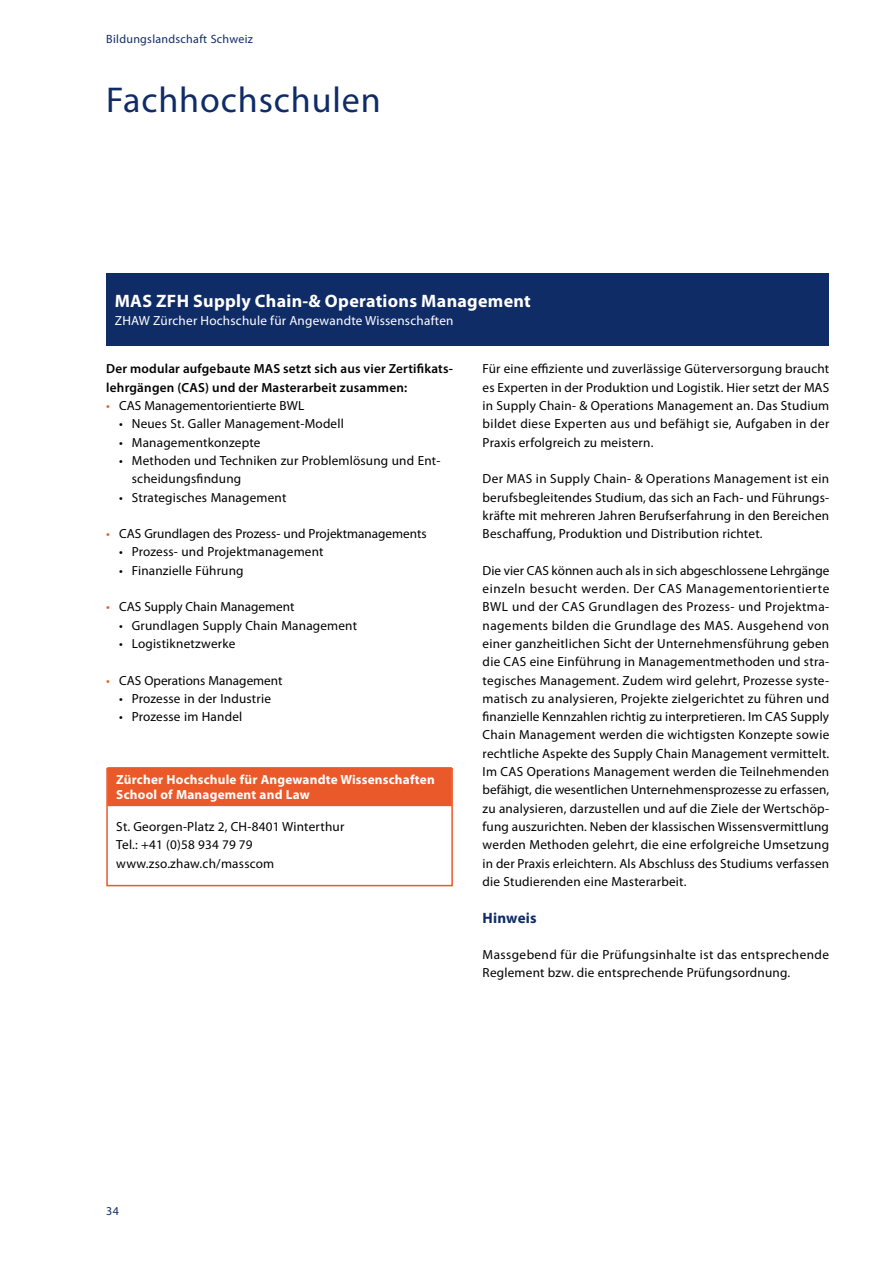
<style>
.page{position:relative;width:893px;height:1263px;background:#fff}
.page>*{position:absolute;margin:0;border:0;box-sizing:border-box;transform-origin:0 0}
.t1{font:36px "Myriad Pro";letter-spacing:.025em;color:#102c66}
.t2{font:700 18px "Myriad Pro";letter-spacing:.015em;color:#fff}
.t3{font:700 15px "Myriad Pro";letter-spacing:.015em;color:#102c66}
.t4{font:13.2px/18.3px "Myriad Pro";letter-spacing:.015em;color:#000}
.t5{font:600 13.2px/18.3px "Myriad Pro";letter-spacing:.015em;color:#000}
.t6{font:700 13.2px/15px "Myriad Pro";letter-spacing:.015em;color:#fff}
.t7{font:13.2px "Myriad Pro";letter-spacing:.015em;color:#fff}
.t8{font:12px "Myriad Pro";letter-spacing:.025em;color:#102c66}
.s1{color:#ea5929}
</style>
<div class="page">
<div style="left:107px;top:767px;width:345px;height:39px;background:#ea5929"></div>
<div style="left:106px;top:768px;width:347px;height:118px;border:2px solid #ea5929"></div>
<div style="left:106px;top:273px;width:723px;height:72px;background:#102c66"></div>
<p class="t8" style="left:106px;top:32px;width:148px">Bildungslandschaft Schweiz</p>
<h1 class="t1" style="left:106px;top:78px;width:276px">Fachhochschulen</h1>
<h2 class="t2" style="left:115px;top:289px;width:417px">MAS ZFH Supply Chain-&amp; Operations Management</h2>
<p class="t7" style="left:115px;top:312px;width:340px">ZHAW Zürcher Hochschule für Angewandte Wissenschaften</p>
<p class="t5" style="left:106px;top:359px;width:348px">Der modular aufgebaute MAS setzt sich aus vier Zertifikats&shy;lehrgängen (CAS) und der Masterarbeit zusammen:</p>
<p class="t4" style="left:106px;top:396px;width:199px"><span class="s1">•</span> CAS Managementorientierte BWL</p>
<p class="t4" style="left:119px;top:415px;width:226px">• Neues St. Galler Management-Modell</p>
<p class="t4" style="left:119px;top:433px;width:143px">• Managementkonzepte</p>
<p class="t4" style="left:132px;top:451px;width:310px;text-indent:-13px">• Methoden und Techniken zur Problemlösung und Ent&shy;scheidungsfindung</p>
<p class="t4" style="left:119px;top:488px;width:169px">• Strategisches Management</p>
<p class="t4" style="left:106px;top:524px;width:322px"><span class="s1">•</span> CAS Grundlagen des Prozess- und Projektmanagements</p>
<p class="t4" style="left:119px;top:543px;width:206px">• Prozess- und Projektmanagement</p>
<p class="t4" style="left:119px;top:561px;width:126px">• Finanzielle Führung</p>
<p class="t4" style="left:106px;top:598px;width:190px"><span class="s1">•</span> CAS Supply Chain Management</p>
<p class="t4" style="left:119px;top:616px;width:240px">• Grundlagen Supply Chain Management</p>
<p class="t4" style="left:119px;top:634px;width:118px">• Logistiknetzwerke</p>
<p class="t4" style="left:106px;top:671px;width:178px"><span class="s1">•</span> CAS Operations Management</p>
<p class="t4" style="left:119px;top:689px;width:153px">• Prozesse in der Industrie</p>
<p class="t4" style="left:119px;top:707px;width:125px">• Prozesse im Handel</p>
<p class="t6" style="left:116px;top:772px;width:320px">Zürcher Hochschule für Angewandte Wissenschaften<br>School of Management and Law</p>
<p class="t4" style="left:116px;top:817px;width:230px">St. Georgen-Platz 2, CH-8401 Winterthur<br>Tel.: +41 (0)58 934 79 79 www.zso.zhaw.ch/masscom</p>
<p class="t4" style="left:483px;top:360px;width:348px;text-align:justify">Für eine effiziente und zuverlässige Güterversorgung braucht es Experten in der Produktion und Logistik. Hier setzt der MAS in Supply Chain- &amp; Operations Management an. Das Studium bildet diese Experten aus und befähigt sie, Aufgaben in der Praxis erfolgreich zu meistern.</p>
<p class="t4" style="left:483px;top:469px;width:348px;text-align:justify">Der MAS in Supply Chain- &amp; Operations Management ist ein berufsbegleitendes Studium, das sich an Fach- und Führungs&shy;kräfte mit mehreren Jahren Berufserfahrung in den Bereichen Beschaffung, Produktion und Distribution richtet.</p>
<p class="t4" style="left:483px;top:561px;width:348px;text-align:justify">Die vier CAS können auch als in sich abgeschlossene Lehrgänge einzeln besucht werden. Der CAS Managementorientierte BWL und der CAS Grundlagen des Prozess- und Projektma&shy;nagements bilden die Grundlage des MAS. Ausgehend von einer ganzheitlichen Sicht der Unternehmensführung geben die CAS eine Einführung in Managementmethoden und stra&shy;tegisches Management. Zudem wird gelehrt, Prozesse syste&shy;matisch zu analysieren, Projekte zielgerichtet zu führen und finanzielle Kennzahlen richtig zu interpretieren. Im CAS Supply Chain Management werden die wichtigsten Konzepte sowie rechtliche Aspekte des Supply Chain Management vermittelt.<br>Im CAS Operations Management werden die Teilnehmenden befähigt, die wesentlichen Unternehmensprozesse zu erfassen, zu analysieren, darzustellen und auf die Ziele der Wertschöp&shy;fung auszurichten. Neben der klassischen Wissensvermittlung werden Methoden gelehrt, die eine erfolgreiche Umsetzung in der Praxis erleichtern. Als Abschluss des Studiums verfassen die Studierenden eine Masterarbeit.</p>
<p class="t3" style="left:483px;top:908px;width:56px">Hinweis</p>
<p class="t4" style="left:483px;top:945px;width:348px">Massgebend für die Prüfungsinhalte ist das entsprechende<br>Reglement bzw. die entsprechende Prüfungsordnung.</p>
<p class="t8" style="left:106px;top:1204px;width:14px">34</p>
</div>
